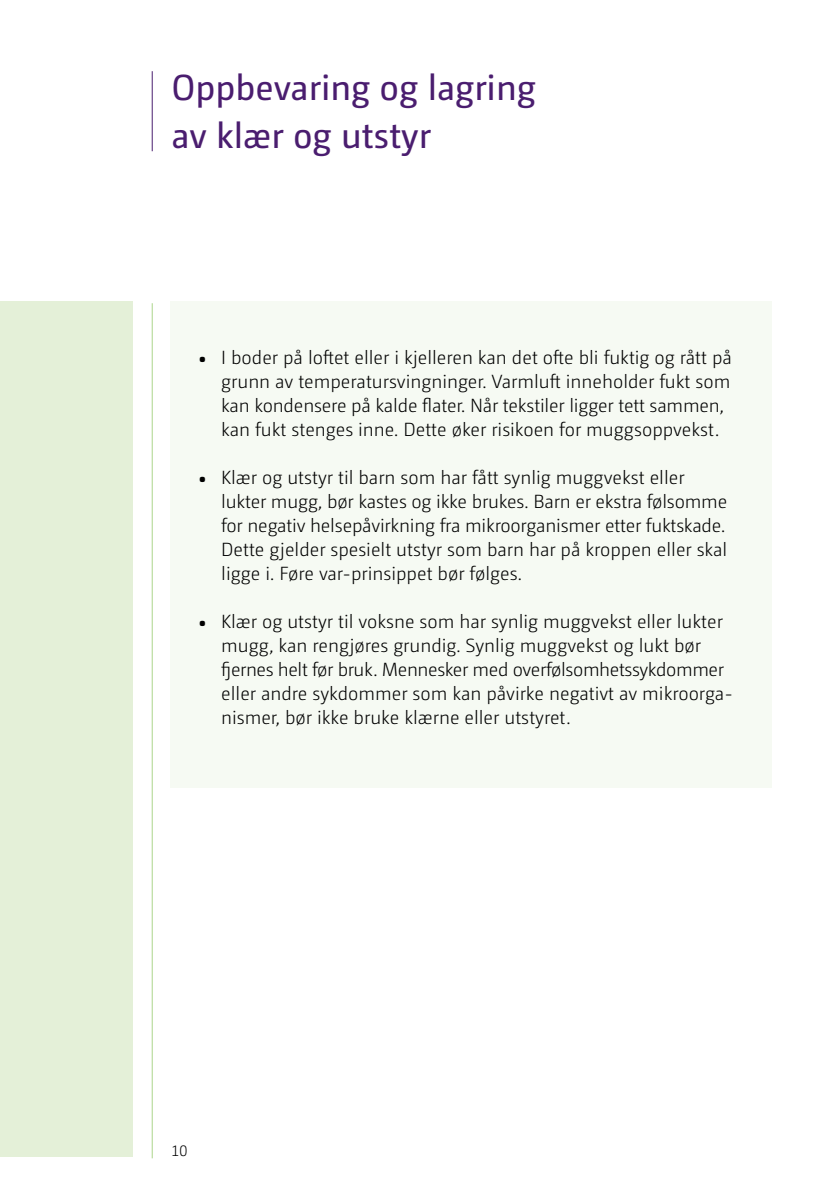
<style>
.page{position:relative;width:840px;height:1191px;background:#fff}
.page>*{position:absolute;margin:0;border:0;box-sizing:border-box;transform-origin:0 0}
.t1{font:36px/48px "Camingo Dos Pro";color:#4a1d6f}
.t2{font:300 19px/24px "Camingo Dos Pro";color:#000}
.t3{font:300 15px "Camingo Dos Pro";color:#000}
.s1{font-weight:700;font-size:24px}
</style>
<div class="page">
<div style="left:170px;top:301px;width:601px;height:486px;background:#f6faf3"></div>
<hr style="left:152px;top:303px;width:1px;height:855px;background:#acd58a">
<hr style="left:152px;top:71px;width:1px;height:80px;background:#4a1d6f">
<div style="left:0;top:301px;width:133px;height:855px;background:#e4f0d8"></div>
<h1 class="t1" style="left:171px;top:63px;width:365px">Oppbevaring og lagring av klær og utstyr</h1>
<p class="t2" style="left:221px;top:345px;width:512px;text-indent:-24px"><span class="s1">•</span> I boder på loftet eller i kjelleren kan det ofte bli fuktig og rått på grunn av temperatursvingninger. Varmluft inneholder fukt som kan kondensere på kalde flater. Når tekstiler ligger tett sammen, kan fukt stenges inne. Dette øker risikoen for muggsoppvekst.</p>
<p class="t2" style="left:221px;top:465px;width:507px;text-indent:-24px"><span class="s1">•</span> Klær og utstyr til barn som har fått synlig muggvekst eller lukter mugg, bør kastes og ikke brukes. Barn er ekstra følsomme for negativ helsepåvirkning fra mikroorganismer etter fuktskade.<br>Dette gjelder spesielt utstyr som barn har på kroppen eller skal ligge i. Føre var-prinsippet bør følges.</p>
<p class="t2" style="left:221px;top:609px;width:513px;text-indent:-24px"><span class="s1">•</span> Klær og utstyr til voksne som har synlig muggvekst eller lukter mugg, kan rengjøres grundig. Synlig muggvekst og lukt bør fjernes helt før bruk. Mennesker med overfølsomhetssykdommer eller andre sykdommer som kan påvirke negativt av mikroorga&shy;nismer, bør ikke bruke klærne eller utstyret.</p>
<p class="t3" style="left:171px;top:1142px;width:17px">10</p>
</div>
